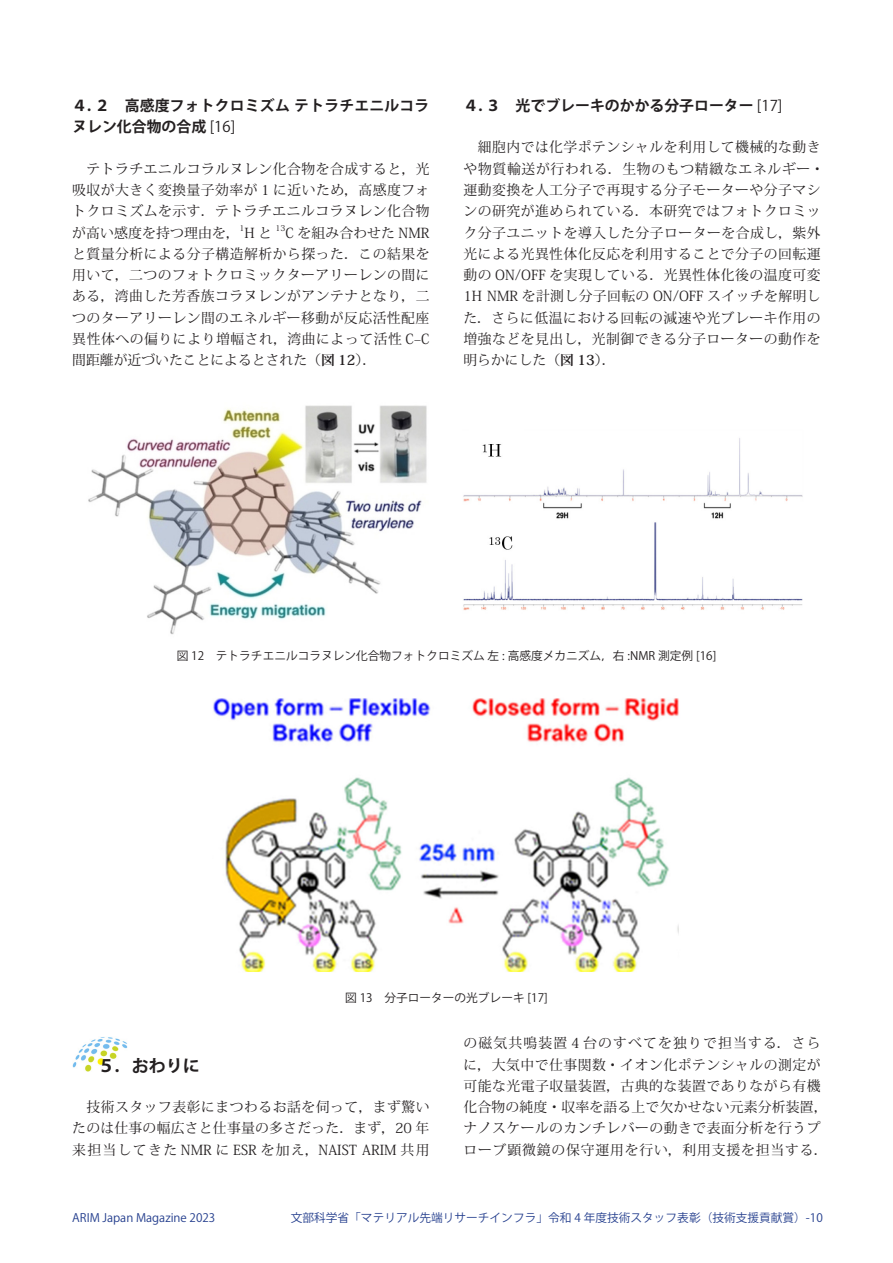
<style>
.page{position:relative;width:893px;height:1263px;background:#fff}
.page>*{position:absolute;margin:0;border:0;box-sizing:border-box;transform-origin:0 0}
.t1{font:700 16.95px "Koz Go Pro";color:#231f20}
.t2{font:700 14.85px/21.3px "Koz Go Pro";color:#231f20}
.t3{font:13.8px/21.3px "Koz Min Pro";letter-spacing:.035em;color:#231f20;text-align:justify}
.t4{font:11.7px "Koz Go Pro";color:#231f20}
.t5{font:11.7px "Koz Go Pro";color:#253f8e}
.t6{font:8.1px "Koz Min Pro";color:#231f20}
.s1{font-weight:400}
.s2{font-weight:700}
</style>
<div class="page">
<img style="left:72px;top:1037px;width:56px;height:34px">
<img style="left:88px;top:405px;width:715px;height:230px">
<img style="left:213px;top:698px;width:466px;height:274px">
<p class="t2" style="left:72px;top:96px;width:359px">４．２　高感度フォトクロミズム テトラチエニルコラヌレン化合物の合成 <span class="s1">[16]</span></p>
<p class="t3" style="left:72px;top:158px;width:359px">　テトラチエニルコラルヌレン化合物を合成すると，光吸収が大きく変換量子効率が 1 に近いため，高感度フォトクロミズムを示す．テトラチエニルコラヌレン化合物が高い感度を持つ理由を， H と</p>
<p class="t6" style="left:240px;top:222px;width:6px">1</p>
<p class="t6" style="left:276px;top:222px;width:11px">13</p>
<p class="t3" style="left:72px;top:221px;width:359px;text-indent:213px">C を組み合わせた NMRと質量分析による分子構造解析から探った．この結果を用いて，二つのフォトクロミックターアリーレンの間にある，湾曲した芳香族コラヌレンがアンテナとなり，二つのターアリーレン間のエネルギー移動が反応活性配座異性体への偏りにより増幅され，湾曲によって活性 C–C間距離が近づいたことによるとされた（<span class="s2">図 12</span>）．</p>
<p class="t2" style="left:463px;top:96px;width:321px">４．３　光でブレーキのかかる分子ローター <span class="s1">[17]</span></p>
<p class="t3" style="left:463px;top:136px;width:362px;text-align:left">　細胞内では化学ポテンシャルを利用して機械的な動きや物質輸送が行われる．生物のもつ精緻なエネルギー・運動変換を人工分子で再現する分子モーターや分子マシンの研究が進められている．本研究ではフォトクロミック分子ユニットを導入した分子ローターを合成し，紫外光による光異性体化反応を利用することで分子の回転運動の ON/OFF を実現している．光異性体化後の温度可変<br>1H NMR を計測し分子回転の ON/OFF スイッチを解明した．さらに低温における回転の減速や光ブレーキ作用の増強などを見出し，光制御できる分子ローターの動作を明らかにした（<span class="s2">図 13</span>）．</p>
<p class="t4" style="left:177px;top:648px;width:541px">図 12　テトラチエニルコラヌレン化合物フォトクロミズム 左 : 高感度メカニズム，右 :NMR 測定例 [16]</p>
<p class="t4" style="left:345px;top:990px;width:204px">図 13　分子ローターの光ブレーキ [17]</p>
<p class="t3" style="left:463px;top:1032px;width:366px;text-align:left">の磁気共鳴装置 4 台のすべてを独りで担当する．さらに，大気中で仕事関数・イオン化ポテンシャルの測定が可能な光電子収量装置，古典的な装置でありながら有機化合物の純度・収率を語る上で欠かせない元素分析装置，ナノスケールのカンチレバーの動きで表面分析を行うプローブ顕微鏡の保守運用を行い，利用支援を担当する．</p>
<p class="t1" style="left:98px;top:1055px;width:104px">５．おわりに</p>
<p class="t3" style="left:72px;top:1096px;width:359px">　技術スタッフ表彰にまつわるお話を伺って，まず驚いたのは仕事の幅広さと仕事量の多さだった．まず，20 年来担当してきた NMR に ESR を加え，NAIST ARIM 共用</p>
<p class="t5" style="left:72px;top:1210px;width:145px">ARIM Japan Magazine 2023</p>
<p class="t5" style="left:291px;top:1210px;width:533px">文部科学省「マテリアル先端リサーチインフラ」令和 4 年度技術スタッフ表彰（技術支援貢献賞）-10</p>
</div>
